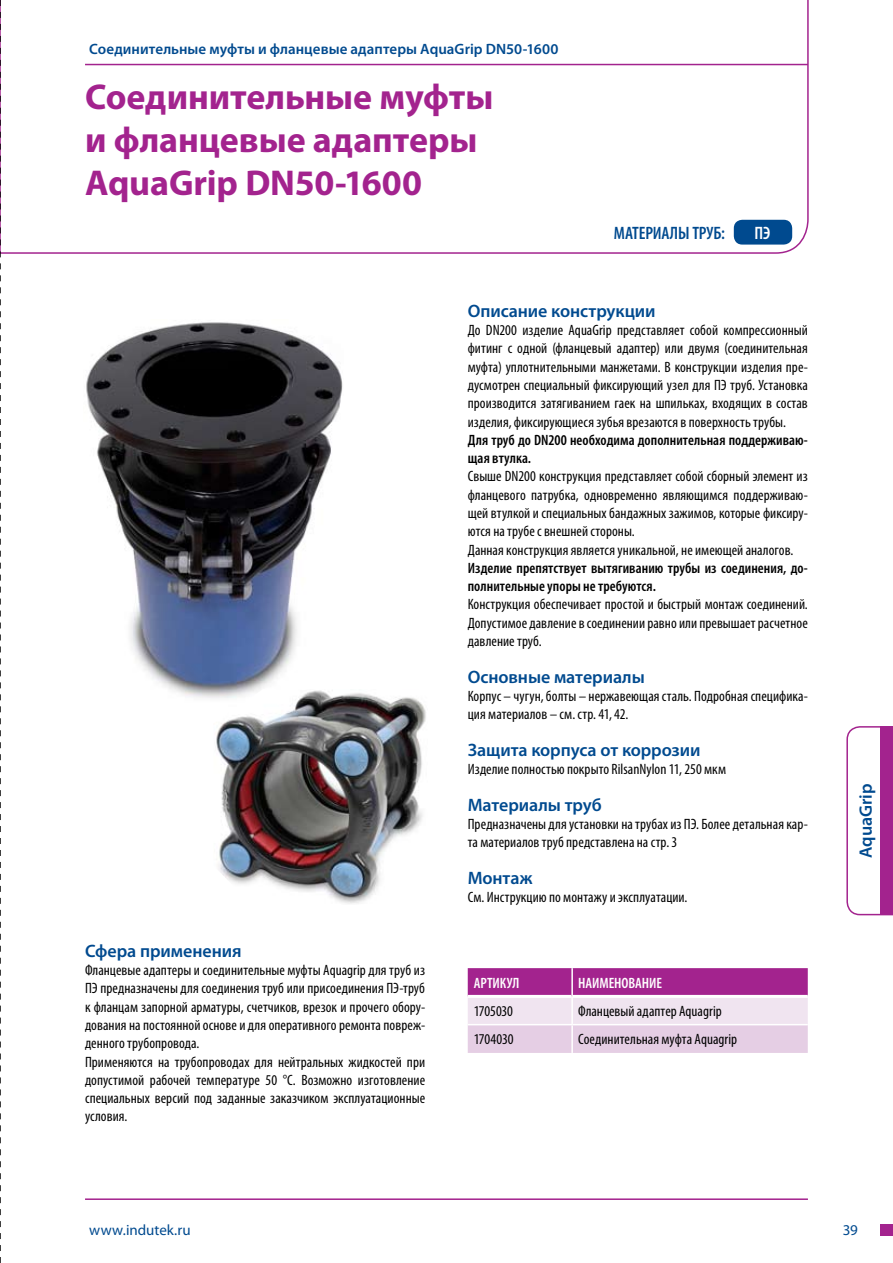
<style>
.page{position:relative;width:893px;height:1263px;background:#fff}
.page>*{position:absolute;margin:0;border:0;box-sizing:border-box;transform-origin:0 0}
.t1{font:700 36px/43.2px "Myriad Pro";letter-spacing:-.005em;color:#a3238e}
.t2{font:600 18px "Myriad Pro";letter-spacing:-.005em;color:#004a8f}
.t3{font:600 condensed 18px "Myriad Pro";letter-spacing:-.005em;color:#004a8f}
.t4{font:600 condensed 18px "Myriad Pro";color:#fff}
.t5{font:condensed 15px/18.3px "Myriad Pro";letter-spacing:.005em;color:#000}
.t6{font:600 condensed 15px/18.3px "Myriad Pro";letter-spacing:.005em;color:#000}
.t7{font:600 15px "Myriad Pro";letter-spacing:.005em;color:#004a8f}
.t8{font:600 condensed 15px "Myriad Pro";color:#fff}
.t9{font:15px "Myriad Pro";color:#004a8f}
</style>
<div class="page">
<div style="left:880px;top:1224px;width:13px;height:12px;background:#a3238e"></div>
<hr style="left:85px;top:1198px;width:723px;height:2px;background:#a3238e">
<svg style="left:846px;top:726px;width:47px;height:189px"></svg>
<svg style="left:1px;top:0;width:808px;height:254px"></svg>
<div style="left:734px;top:220px;width:58px;height:25px;background:#004a8f;border-radius:9px"></div>
<svg style="left:468px;top:968px;width:340px;height:85px;background:#d29dcb"></svg>
<hr style="left:468px;top:995px;width:103px;height:3px;background:#fff">
<hr style="left:573px;top:995px;width:235px;height:3px;background:#fff">
<hr style="left:468px;top:1024px;width:104px;height:1px;background:#fff">
<hr style="left:572px;top:1024px;width:236px;height:1px;background:#fff">
<hr style="left:571px;top:968px;width:2px;height:28px;background:#fff">
<hr style="left:571px;top:996px;width:2px;height:28px;background:#fff">
<hr style="left:571px;top:1025px;width:2px;height:28px;background:#fff">
<img style="left:86px;top:322px;width:257px;height:376px">
<img style="left:214px;top:689px;width:212px;height:215px">
<svg style="left:0;top:0;width:1px;height:1263px"></svg>
<p class="t7" style="left:89px;top:41px;width:471px">Соединительные муфты и фланцевые адаптеры AquaGrip DN50-1600</p>
<h1 class="t1" style="left:85px;top:76px;width:410px">Соединительные муфты и фланцевые адаптеры<br>AquaGrip DN50-1600</h1>
<p class="t3" style="left:614px;top:223px;width:113px">Материалы труб:</p>
<p class="t4" style="left:754px;top:223px;width:17px">ПЭ</p>
<p class="t2" style="left:85px;top:941px;width:158px">Сфера применения</p>
<p class="t5" style="left:85px;top:961px;width:342px">Фланцевые адаптеры и соединительные муфты Aquagrip для труб из ПЭ предназначены для соединения труб или присоединения ПЭ-труб к фланцам запорной арматуры, счетчиков, врезок и прочего обору&shy;дования на постоянной основе и для оперативного ремонта повреж&shy;денного трубопровода.<br>Применяются на трубопроводах для нейтральных жидкостей при допустимой рабочей температуре 50 °С. Возможно изготовление специальных версий под заданные заказчиком эксплуатационные условия.</p>
<p class="t2" style="left:468px;top:301px;width:189px">Описание конструкции</p>
<p class="t5" style="left:468px;top:321px;width:342px;text-align:justify">До DN200 изделие AquaGrip представляет собой компрессионный фитинг с одной (фланцевый адаптер) или двумя (соединительная муфта) уплотнительными манжетами. В конструкции изделия пре&shy;дусмотрен специальный фиксирующий узел для ПЭ труб. Установка производится затягиванием гаек на шпильках, входящих в состав изделия, фиксирующиеся зубья врезаются в поверхность трубы.</p>
<p class="t6" style="left:468px;top:431px;width:342px">Для труб до DN200 необходима дополнительная поддерживаю&shy;щая втулка.</p>
<p class="t5" style="left:468px;top:468px;width:342px">Свыше DN200 конструкция представляет собой сборный элемент из фланцевого патрубка, одновременно являющимся поддерживаю&shy;щей втулкой и специальных бандажных зажимов, которые фиксиру&shy;ются на трубе с внешней стороны.<br>Данная конструкция является уникальной, не имеющей аналогов.</p>
<p class="t6" style="left:468px;top:559px;width:342px">Изделие препятствует вытягиванию трубы из соединения, до&shy;полнительные упоры не требуются.</p>
<p class="t5" style="left:468px;top:596px;width:342px;text-align:justify">Конструкция обеспечивает простой и быстрый монтаж соединений.<br>Допустимое давление в соединении равно или превышает расчетное давление труб.</p>
<p class="t2" style="left:468px;top:666px;width:179px">Основные материалы</p>
<p class="t5" style="left:468px;top:687px;width:342px">Корпус – чугун, болты – нержавеющая сталь. Подробная специфика&shy;ция материалов – см. стр. 41, 42.</p>
<p class="t2" style="left:468px;top:740px;width:234px">Защита корпуса от коррозии</p>
<p class="t5" style="left:468px;top:760px;width:260px">Изделие полностью покрыто RilsanNylon 11, 250 мкм</p>
<p class="t2" style="left:468px;top:794px;width:136px">Материалы труб</p>
<p class="t5" style="left:468px;top:815px;width:342px">Предназначены для установки на трубах из ПЭ. Более детальная кар&shy;та материалов труб представлена на стр. 3</p>
<p class="t2" style="left:468px;top:868px;width:66px">Монтаж</p>
<p class="t5" style="left:468px;top:888px;width:221px">См. Инструкцию по монтажу и эксплуатации.</p>
<p class="t8" style="left:474px;top:975px;width:46px">Артикул</p>
<p class="t8" style="left:578px;top:975px;width:86px">Наименование</p>
<p class="t5" style="left:474px;top:1002px;width:41px">1705030</p>
<p class="t5" style="left:578px;top:1002px;width:145px">Фланцевый адаптер Aquagrip</p>
<p class="t5" style="left:474px;top:1030px;width:41px">1704030</p>
<p class="t5" style="left:578px;top:1030px;width:161px">Соединительная муфта Aquagrip</p>
<p class="t2" style="left:856px;top:858px;width:75px;rotate:-90deg">AquaGrip</p>
<p class="t9" style="left:89px;top:1221px;width:103px">www.indutek.ru</p>
<p class="t9" style="left:843px;top:1221px;width:17px">39</p>
</div>
